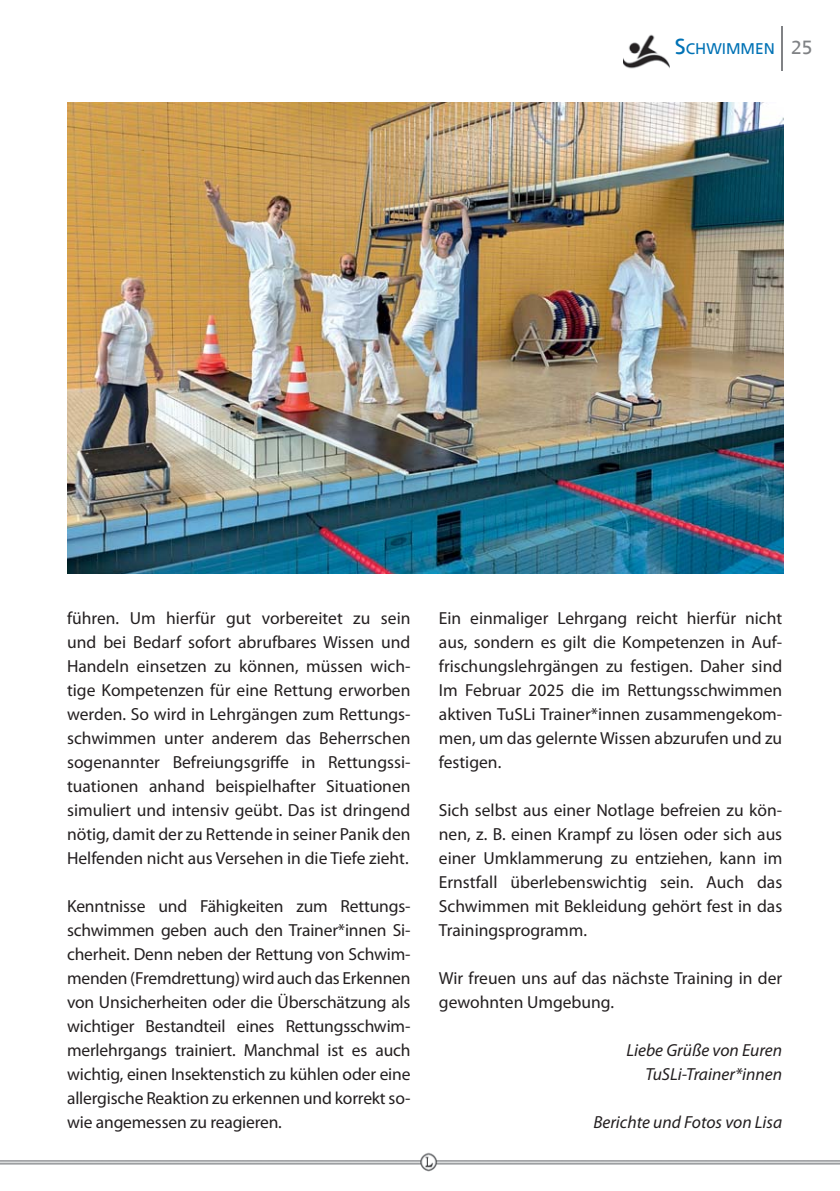
<style>
.page{position:relative;width:840px;height:1191px;background:#fff}
.page>*{position:absolute;margin:0;border:0;box-sizing:border-box;transform-origin:0 0}
.t1{font:17.6px/24px "Myriad Pro";color:#231f20;text-align:justify}
.t2{font:italic 17.6px/24px "Myriad Pro";color:#231f20;text-align:right}
.t3{font:15.4px "Frutiger";color:#0072b5}
.s1{font-size:22px}
.s2{font-size:19px;color:#808285}
</style>
<div class="page">
<hr style="left:781px;top:26px;width:1px;height:45px;background:#808285">
<img style="left:0;top:1152px;width:839px;height:20px">
<img style="left:623px;top:34px;width:46px;height:35px">
<img style="left:68px;top:102px;width:715px;height:472px">
<p class="t3" style="left:674px;top:40px;width:139px"><span class="s1">S</span>CHWIMMEN <span class="s2">25</span></p>
<p class="t1" style="left:67px;top:608px;width:345px">führen. Um hierfür gut vorbereitet zu sein und bei Bedarf sofort abrufbares Wissen und Handeln einsetzen zu können, müssen wich&shy;tige Kompetenzen für eine Rettung erworben werden. So wird in Lehrgängen zum Rettungs&shy;schwimmen unter anderem das Beherrschen sogenannter Befreiungsgriffe in Rettungssi&shy;tuationen anhand beispielhafter Situationen simuliert und intensiv geübt. Das ist dringend nötig, damit der zu Rettende in seiner Panik den Helfenden nicht aus Versehen in die Tiefe zieht.</p>
<p class="t1" style="left:67px;top:896px;width:345px">Kenntnisse und Fähigkeiten zum Rettungs&shy;schwimmen geben auch den Trainer*innen Si&shy;cherheit. Denn neben der Rettung von Schwim&shy;menden (Fremdrettung) wird auch das Erkennen von Unsicherheiten oder die Überschätzung als wichtiger Bestandteil eines Rettungsschwim&shy;merlehrgangs trainiert. Manchmal ist es auch wichtig, einen Insektenstich zu kühlen oder eine allergische Reaktion zu erkennen und korrekt so&shy;wie angemessen zu reagieren.</p>
<p class="t1" style="left:438px;top:608px;width:345px">Ein einmaliger Lehrgang reicht hierfür nicht aus, sondern es gilt die Kompetenzen in Auf&shy;frischungslehrgängen zu festigen. Daher sind Im Februar 2025 die im Rettungsschwimmen aktiven TuSLi Trainer*innen zusammengekom&shy;men, um das gelernte Wissen abzurufen und zu festigen.</p>
<p class="t1" style="left:438px;top:800px;width:344px">Sich selbst aus einer Notlage befreien zu kön&shy;nen, z. B. einen Krampf zu lösen oder sich aus einer Umklammerung zu entziehen, kann im Ernstfall überlebenswichtig sein. Auch das Schwimmen mit Bekleidung gehört fest in das Trainingsprogramm.</p>
<p class="t1" style="left:438px;top:968px;width:344px">Wir freuen uns auf das nächste Training in der gewohnten Umgebung.</p>
<p class="t2" style="left:626px;top:1040px;width:157px">Liebe Grüße von Euren<br>TuSLi-Trainer*innen</p>
<p class="t2" style="left:593px;top:1112px;width:190px">Berichte und Fotos von Lisa</p>
</div>
